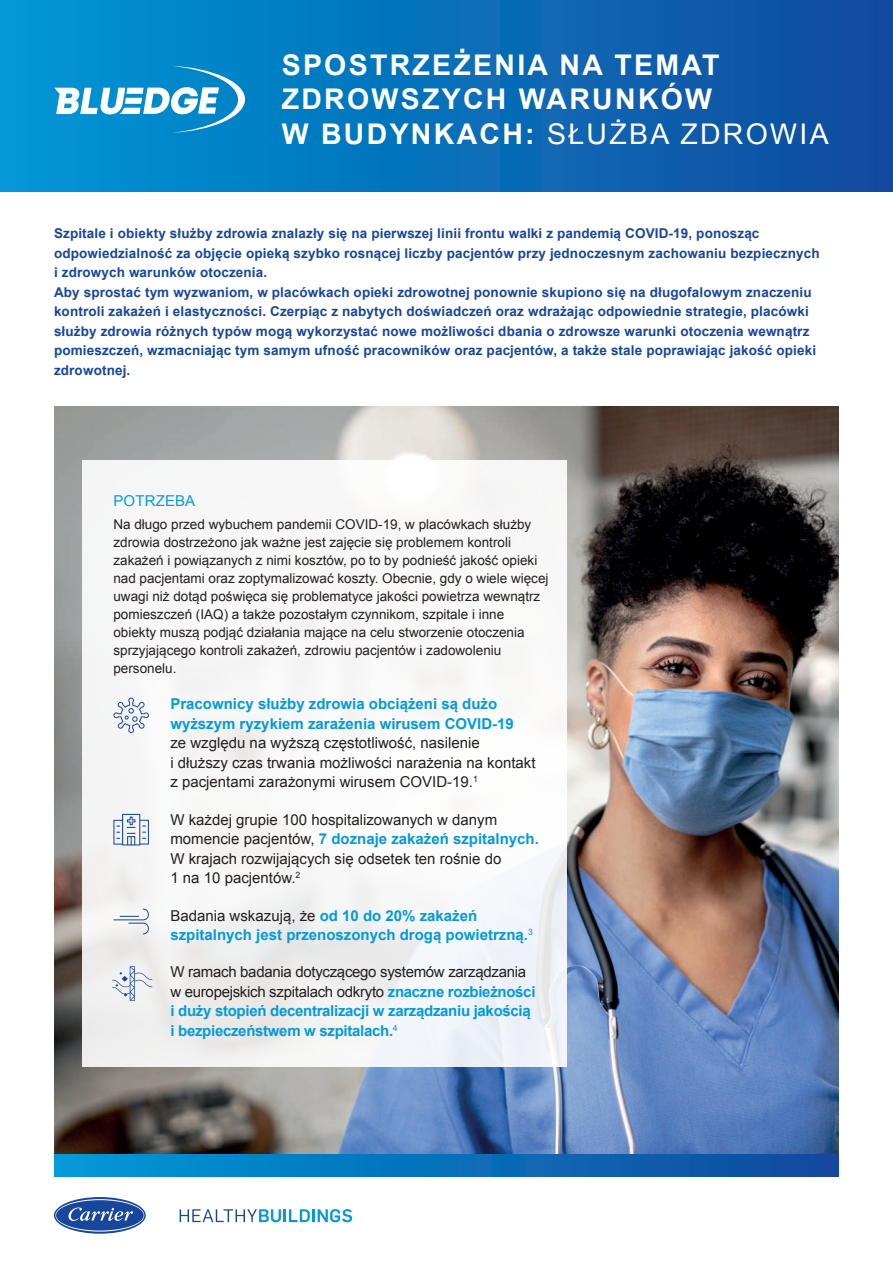
<style>
.page{position:relative;width:893px;height:1263px;background:#fff}
.page>*{position:absolute;margin:0;border:0;box-sizing:border-box;transform-origin:0 0}
.t1{font:700 28.5px/34.5px "Arial";letter-spacing:.08em;color:#fff}
.t2{font:15px/19.5px "Arial";color:#231f20}
.t3{font:700 15px/19.5px "Arial";letter-spacing:-.02em;color:#069ad9}
.t4{font:700 15px/19.5px "Arial";color:#069ad9}
.t5{font:15px "Arial";letter-spacing:.01em;color:#069ad9}
.t6{font:700 13.5px/19.5px "Arial";letter-spacing:.01em;color:#18469d}
.t7{font:13.5px/18px "Arial";color:#231f20}
.s1{font-weight:400}
.s2{font-weight:700;color:#069ad9}
.s3{font-weight:400;color:#231f20}
</style>
<div class="page">
<div style="left:0;top:0;width:893px;height:191px;background:linear-gradient(to right,#0097d7,#12499e)"></div>
<svg style="left:54px;top:1197px;width:92px;height:37px"></svg>
<svg style="left:55px;top:1199px;width:89px;height:32px"></svg>
<svg style="left:180px;top:1209px;width:172px;height:13px"></svg>
<img style="left:54px;top:406px;width:785px;height:749px">
<div style="left:82px;top:460px;width:484px;height:607px;background:linear-gradient(to bottom,#fafaf9,#f0f1f2)"></div>
<svg style="left:112px;top:966px;width:40px;height:35px"></svg>
<svg style="left:113px;top:697px;width:36px;height:36px"></svg>
<svg style="left:113px;top:814px;width:36px;height:31px"></svg>
<svg style="left:113px;top:909px;width:36px;height:25px"></svg>
<div style="left:54px;top:1155px;width:785px;height:22px;background:linear-gradient(to right,#0099d8,#13489c)"></div>
<svg style="left:54px;top:66px;width:191px;height:67px"></svg>
<h1 class="t1" style="left:282px;top:48px;width:548px">SPOSTRZEŻENIA NA TEMAT<br>ZDROWSZYCH WARUNKÓW<br>W BUDYNKACH: <span class="s1">SŁUŻBA ZDROWIA</span></h1>
<p class="t6" style="left:54px;top:224px;width:767px">Szpitale i obiekty służby zdrowia znalazły się na pierwszej linii frontu walki z pandemią COVID-19, ponosząc odpowiedzialność za objęcie opieką szybko rosnącej liczby pacjentów przy jednoczesnym zachowaniu bezpiecznych i zdrowych warunków otoczenia.<br>Aby sprostać tym wyzwaniom, w placówkach opieki zdrowotnej ponownie skupiono się na długofalowym znaczeniu kontroli zakażeń i elastyczności. Czerpiąc z nabytych doświadczeń oraz wdrażając odpowiednie strategie, placówki służby zdrowia różnych typów mogą wykorzystać nowe możliwości dbania o zdrowsze warunki otoczenia wewnątrz pomieszczeń, wzmacniając tym samym ufność pracowników oraz pacjentów, a także stale poprawiając jakość opieki zdrowotnej.</p>
<p class="t5" style="left:113px;top:491px;width:83px">POTRZEBA</p>
<p class="t7" style="left:113px;top:515px;width:437px">Na długo przed wybuchem pandemii COVID-19, w placówkach służby zdrowia dostrzeżono jak ważne jest zajęcie się problemem kontroli zakażeń i powiązanych z nimi kosztów, po to by podnieść jakość opieki nad pacjentami oraz zoptymalizować koszty. Obecnie, gdy o wiele więcej uwagi niż dotąd poświęca się problematyce jakości powietrza wewnątrz pomieszczeń (IAQ) a także pozostałym czynnikom, szpitale i inne obiekty muszą podjąć działania mające na celu stworzenie otoczenia sprzyjającego kontroli zakażeń, zdrowiu pacjentów i zadowoleniu personelu.</p>
<p class="t4" style="left:170px;top:695px;width:345px">Pracownicy służby zdrowia obciążeni są dużo wyższym ryzykiem zarażenia wirusem COVID-19</p>
<p class="t2" style="left:170px;top:733px;width:367px">ze względu na wyższą częstotliwość, nasilenie<br>i dłuższy czas trwania możliwości narażenia na kontakt z pacjentami zarażonymi wirusem COVID-19.<sup>1</sup></p>
<p class="t2" style="left:170px;top:810px;width:370px">W każdej grupie 100 hospitalizowanych w danym momencie pacjentów, <span class="s2">7 doznaje zakażeń szpitalnych.<br></span>W krajach rozwijających się odsetek ten rośnie do<br>1 na 10 pacjentów.<sup>2</sup></p>
<p class="t4" style="left:170px;top:906px;width:364px"><span class="s3">Badania wskazują, że</span> od 10 do 20% zakażeń szpitalnych jest przenoszonych drogą powietrzną.<sup>3</sup></p>
<p class="t3" style="left:170px;top:963px;width:367px"><span class="s3">W ramach badania dotyczącego systemów zarządzania w europejskich szpitalach odkryto</span> znaczne rozbieżności i duży stopień decentralizacji w zarządzaniu jakością i bezpieczeństwem w szpitalach.<sup>4</sup></p>
</div>
